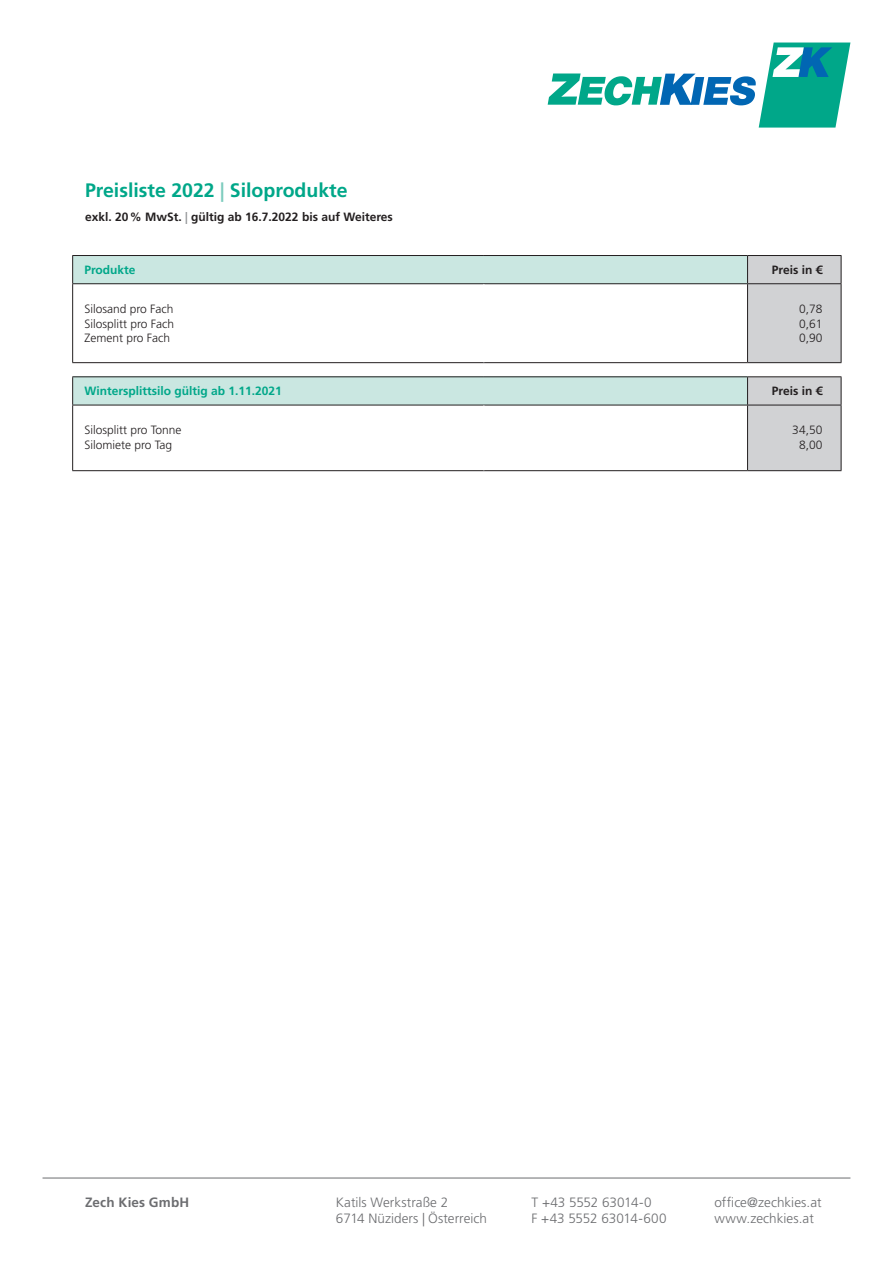
<style>
.page{position:relative;width:893px;height:1263px;background:#fff}
.page>*{position:absolute;margin:0;border:0;box-sizing:border-box;transform-origin:0 0}
.t1{font:700 19.5px "Frutiger LT Std";color:#00a789}
.t2{font:300 13.5px/16.2px "Frutiger LT Std";color:#6c6d70}
.t3{font:700 13.5px "Frutiger LT Std";letter-spacing:.015em;color:#6c6d70}
.t4{font:300 12px/14.4px "Frutiger LT Std";color:#231f20;text-align:justify}
.t5{font:700 12px "Frutiger LT Std";color:#231f20}
.t6{font:700 12px "Frutiger LT Std";color:#00a789}
.s1{color:#7bcbbd}
.s2{color:#939598}
</style>
<div class="page">
<hr style="left:43px;top:1178px;width:807px;height:1px;background:#6c6d70">
<div style="left:73px;top:377px;width:674px;height:28px;background:#cae7e1"></div>
<hr style="left:72px;top:376px;width:412px;height:1px;background:#231f20">
<svg style="left:72px;top:377px;width:1px;height:28px"></svg>
<hr style="left:484px;top:376px;width:263px;height:1px;background:#231f20">
<hr style="left:747px;top:376px;width:94px;height:1px;background:#231f20">
<div style="left:747px;top:377px;width:95px;height:94px;background:#d1d2d4"></div>
<hr style="left:72px;top:405px;width:412px;height:1px;background:#231f20">
<hr style="left:72px;top:405px;width:1px;height:65px;background:#231f20">
<hr style="left:484px;top:405px;width:263px;height:1px;background:#231f20">
<hr style="left:747px;top:405px;width:94px;height:1px;background:#231f20">
<hr style="left:747px;top:405px;width:1px;height:65px;background:#231f20">
<hr style="left:841px;top:405px;width:1px;height:65px;background:#231f20">
<hr style="left:72px;top:470px;width:412px;height:1px;background:#231f20">
<hr style="left:484px;top:470px;width:263px;height:1px;background:#231f20">
<hr style="left:747px;top:470px;width:94px;height:1px;background:#231f20">
<hr style="left:483px;top:405px;width:1px;height:65px;background:#fff">
<div style="left:73px;top:255px;width:674px;height:29px;background:#cae7e1"></div>
<hr style="left:72px;top:255px;width:412px;height:1px;background:#231f20">
<svg style="left:72px;top:256px;width:1px;height:27px"></svg>
<hr style="left:484px;top:255px;width:263px;height:1px;background:#231f20">
<div style="left:747px;top:255px;width:95px;height:108px;background:#d1d2d4"></div>
<hr style="left:72px;top:283px;width:412px;height:1px;background:#231f20">
<hr style="left:72px;top:284px;width:1px;height:78px;background:#231f20">
<hr style="left:484px;top:283px;width:263px;height:1px;background:#231f20">
<hr style="left:747px;top:283px;width:94px;height:1px;background:#231f20">
<hr style="left:747px;top:284px;width:1px;height:78px;background:#231f20">
<hr style="left:841px;top:284px;width:1px;height:78px;background:#231f20">
<hr style="left:72px;top:362px;width:412px;height:1px;background:#231f20">
<hr style="left:484px;top:362px;width:263px;height:1px;background:#231f20">
<hr style="left:747px;top:362px;width:94px;height:1px;background:#231f20">
<svg style="left:548px;top:43px;width:302px;height:85px"></svg>
<h1 class="t1" style="left:85px;top:179px;width:264px">Preisliste 2022 <span class="s1">|</span> Siloprodukte</h1>
<p class="t5" style="left:85px;top:209px;width:309px">exkl. 20% MwSt. <span class="s2">|</span> gültig ab 16.7.2022 bis auf Weiteres</p>
<p class="t6" style="left:84px;top:263px;width:53px">Produkte</p>
<p class="t5" style="left:772px;top:263px;width:52px">Preis in €</p>
<p class="t4" style="left:84px;top:302px;width:91px">Silosand pro Fach Silosplitt pro Fach Zement pro Fach</p>
<p class="t4" style="left:799px;top:302px;width:25px">0,78<br>0,61<br>0,90</p>
<p class="t6" style="left:84px;top:384px;width:199px">Wintersplittsilo gültig ab 1.11.2021</p>
<p class="t5" style="left:772px;top:384px;width:52px">Preis in €</p>
<p class="t4" style="left:84px;top:423px;width:99px">Silosplitt pro Tonne<br>Silomiete pro Tag</p>
<p class="t4" style="left:792px;top:423px;width:32px;text-align:center">34,50<br>8,00</p>
<p class="t3" style="left:85px;top:1194px;width:106px">Zech Kies GmbH</p>
<p class="t2" style="left:714px;top:1194px;width:109px">office@zechkies.at www.zechkies.at</p>
<p class="t2" style="left:336px;top:1194px;width:153px">Katils Werkstraße 2<br>6714 Nüziders | Österreich</p>
<p class="t2" style="left:532px;top:1194px;width:137px">T +43 5552 63014-0<br>F +43 5552 63014-600</p>
</div>
